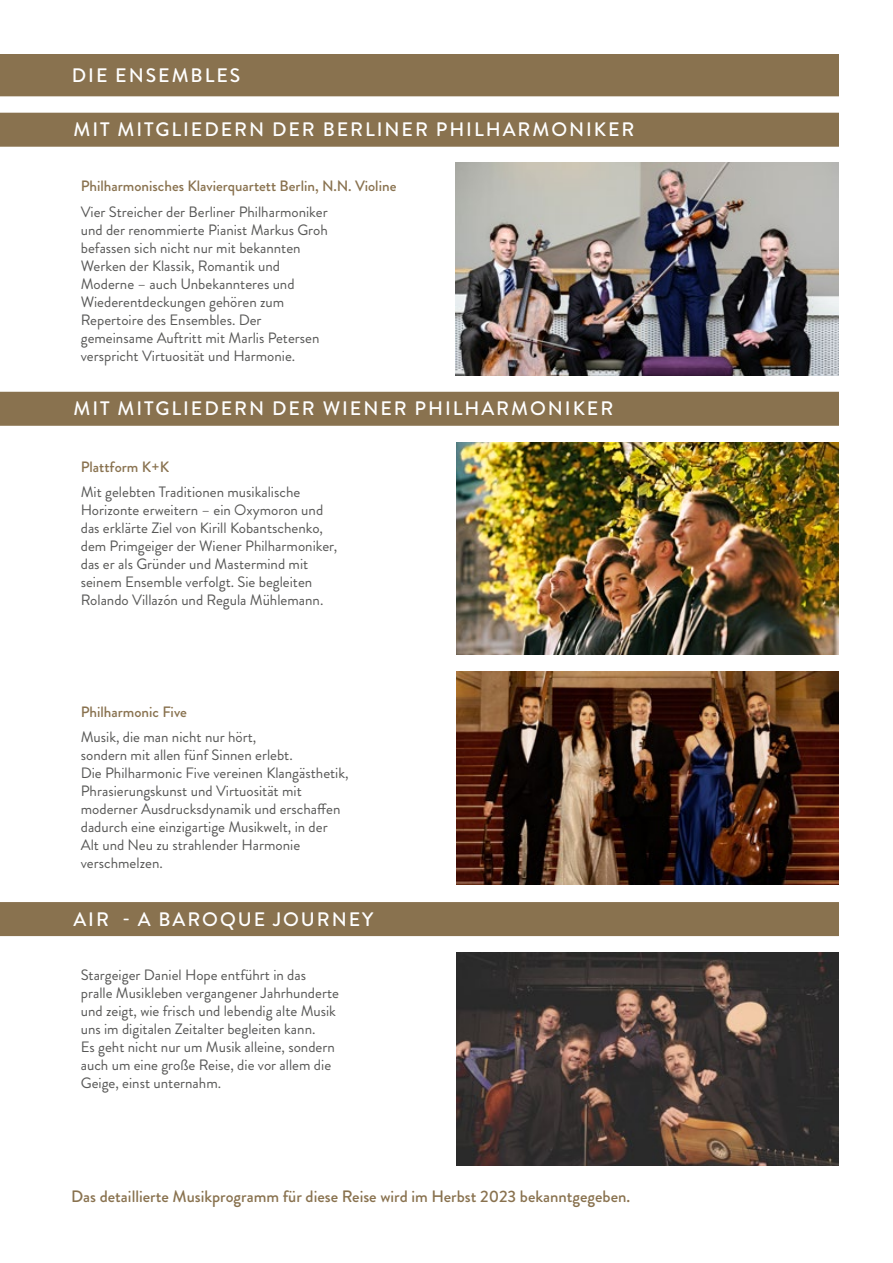
<style>
.page{position:relative;width:893px;height:1263px;background:#fff}
.page>*{position:absolute;margin:0;border:0;box-sizing:border-box;transform-origin:0 0}
.t1{font:500 19.5px "Brandon Grotesque";letter-spacing:.1em;color:#fff}
.t2{font:500 16.5px "Brandon Grotesque";color:#89724f}
.t3{font:15px/18px "Brandon Grotesque";color:#575756}
.t4{font:500 15px "Brandon Grotesque";color:#89724f}
</style>
<div class="page">
<img style="left:456px;top:442px;width:383px;height:213px">
<div style="left:0;top:54px;width:839px;height:42px;background:#89724f"></div>
<div style="left:0;top:392px;width:839px;height:34px;background:#89724f"></div>
<img style="left:456px;top:672px;width:383px;height:212px">
<img style="left:456px;top:163px;width:383px;height:212px">
<div style="left:0;top:113px;width:839px;height:34px;background:#89724f"></div>
<img style="left:456px;top:952px;width:383px;height:213px">
<div style="left:0;top:902px;width:839px;height:34px;background:#89724f"></div>
<h1 class="t1" style="left:72px;top:62px;width:170px">DIE ENSEMBLES</h1>
<h1 class="t1" style="left:73px;top:116px;width:563px">MIT MITGLIEDERN DER BERLINER PHILHARMONIKER</h1>
<p class="t4" style="left:81px;top:176px;width:317px">Philharmonisches Klavierquartett Berlin, N.N. Violine</p>
<p class="t3" style="left:81px;top:203px;width:249px">Vier Streicher der Berliner Philharmoniker und der renommierte Pianist Markus Groh befassen sich nicht nur mit bekannten Werken der Klassik, Romantik und Moderne – auch Unbekannteres und Wiederentdeckungen gehören zum Repertoire des Ensembles. Der gemeinsame Auftritt mit Marlis Petersen verspricht Virtuosität und Harmonie.</p>
<h1 class="t1" style="left:73px;top:395px;width:541px">MIT MITGLIEDERN DER WIENER PHILHARMONIKER</h1>
<p class="t4" style="left:81px;top:456px;width:90px">Plattform K+K</p>
<p class="t3" style="left:81px;top:483px;width:258px">Mit gelebten Traditionen musikalische Horizonte erweitern – ein Oxymoron und das erklärte Ziel von Kirill Kobantschenko, dem Primgeiger der Wiener Philharmoniker, das er als Gründer und Mastermind mit seinem Ensemble verfolgt. Sie begleiten Rolando Villazón und Regula Mühlemann.</p>
<p class="t4" style="left:81px;top:701px;width:108px">Philharmonic Five</p>
<p class="t3" style="left:81px;top:728px;width:269px">Musik, die man nicht nur hört,<br>sondern mit allen fünf Sinnen erlebt.<br>Die Philharmonic Five vereinen Klangästhetik, Phrasierungskunst und Virtuosität mit moderner Ausdrucksdynamik und erschaffen dadurch eine einzigartige Musikwelt, in der Alt und Neu zu strahlender Harmonie verschmelzen.</p>
<h1 class="t1" style="left:73px;top:905px;width:301px">AIR - A BAROQUE JOURNEY</h1>
<p class="t3" style="left:81px;top:966px;width:260px">Stargeiger Daniel Hope entführt in das pralle Musikleben vergangener Jahrhunderte und zeigt, wie frisch und lebendig alte Musik uns im digitalen Zeitalter begleiten kann.<br>Es geht nicht nur um Musik alleine, sondern auch um eine große Reise, die vor allem die Geige, einst unternahm.</p>
<p class="t2" style="left:71px;top:1185px;width:561px">Das detaillierte Musikprogramm für diese Reise wird im Herbst 2023 bekanntgegeben.</p>
</div>
